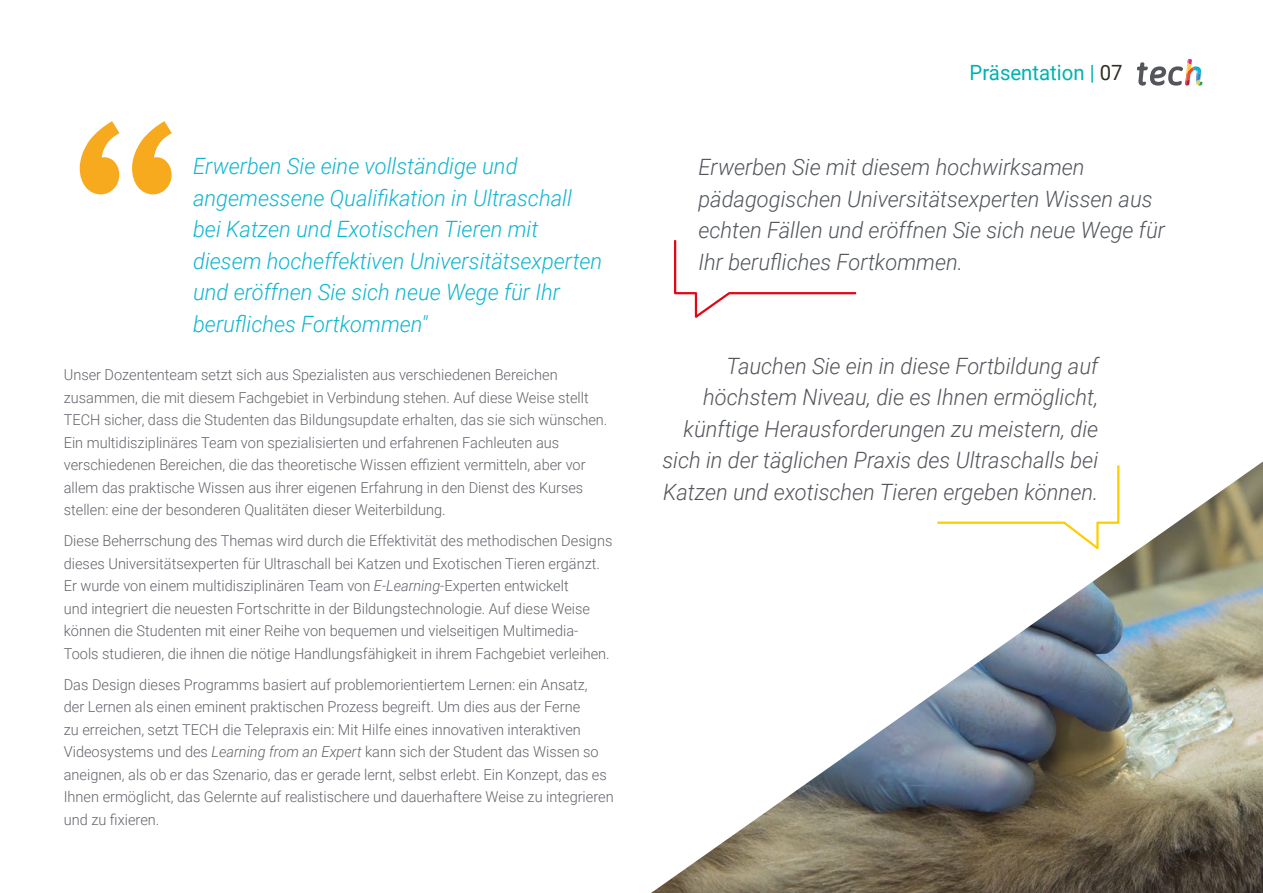
<style>
.page{position:relative;width:1263px;height:893px;background:#fff}
.page>*{position:absolute;margin:0;border:0;box-sizing:border-box;transform-origin:0 0}
.t1{font:italic 300 22.5px/31.5px "Roboto";color:#52555b;text-align:right}
.t2{font:italic 300 22.5px/31.5px "Roboto";color:#0fb6cf}
.t3{font:21px "Roboto";color:#00b2af}
.t4{font:300 15px/22.5px "Roboto";color:#61646a}
.s1{font-style:italic}
.s2{color:#00b0ad}
.s3{color:#312e20}
</style>
<div class="page">
<svg style="left:80px;top:121px;width:92px;height:73px"></svg>
<svg style="left:674px;top:240px;width:183px;height:78px"></svg>
<img style="left:651px;top:461px;width:612px;height:432px">
<svg style="left:1137px;top:59px;width:65px;height:27px"></svg>
<h1 class="t2" style="left:193px;top:150px;width:411px">Erwerben Sie eine vollständige und angemessene Qualifikation in Ultraschall bei Katzen und Exotischen Tieren mit diesem hocheffektiven Universitätsexperten und eröffnen Sie sich neue Wege für Ihr berufliches Fortkommen"</h1>
<p class="t4" style="left:64px;top:363px;width:545px">Unser Dozententeam setzt sich aus Spezialisten aus verschiedenen Bereichen zusammen, die mit diesem Fachgebiet in Verbindung stehen. Auf diese Weise stellt TECH sicher, dass die Studenten das Bildungsupdate erhalten, das sie sich wünschen.<br>Ein multidisziplinäres Team von spezialisierten und erfahrenen Fachleuten aus verschiedenen Bereichen, die das theoretische Wissen effizient vermitteln, aber vor allem das praktische Wissen aus ihrer eigenen Erfahrung in den Dienst des Kurses stellen: eine der besonderen Qualitäten dieser Weiterbildung.</p>
<p class="t4" style="left:64px;top:529px;width:550px">Diese Beherrschung des Themas wird durch die Effektivität des methodischen Designs dieses Universitätsexperten für Ultraschall bei Katzen und Exotischen Tieren ergänzt.<br>Er wurde von einem multidisziplinären Team von <span class="s1">E-Learning</span>-Experten entwickelt<br>und integriert die neuesten Fortschritte in der Bildungstechnologie. Auf diese Weise können die Studenten mit einer Reihe von bequemen und vielseitigen Multimedia-Tools studieren, die ihnen die nötige Handlungsfähigkeit in ihrem Fachgebiet verleihen.</p>
<p class="t4" style="left:64px;top:673px;width:551px">Das Design dieses Programms basiert auf problemorientiertem Lernen: ein Ansatz,<br>der Lernen als einen eminent praktischen Prozess begreift. Um dies aus der Ferne<br>zu erreichen, setzt TECH die Telepraxis ein: Mit Hilfe eines innovativen interaktiven Videosystems und des <span class="s1">Learning from an Expert</span> kann sich der Student das Wissen so aneignen, als ob er das Szenario, das er gerade lernt, selbst erlebt. Ein Konzept, das es Ihnen ermöglicht, das Gelernte auf realistischere und dauerhaftere Weise zu integrieren und zu fixieren.</p>
<h2 class="t3" style="left:969px;top:57px;width:155px">Präsentation <span class="s2">|</span> <span class="s3">07</span></h2>
<h1 class="t1" style="left:698px;top:151px;width:468px;text-align:left">Erwerben Sie mit diesem hochwirksamen pädagogischen Universitätsexperten Wissen aus echten Fällen und eröffnen Sie sich neue Wege für Ihr berufliches Fortkommen.</h1>
<h1 class="t1" style="left:662px;top:349px;width:437px">Tauchen Sie ein in diese Fortbildung auf höchstem Niveau, die es Ihnen ermöglicht, künftige Herausforderungen zu meistern, die sich in der täglichen Praxis des Ultraschalls bei Katzen und exotischen Tieren ergeben können.</h1>
</div>
